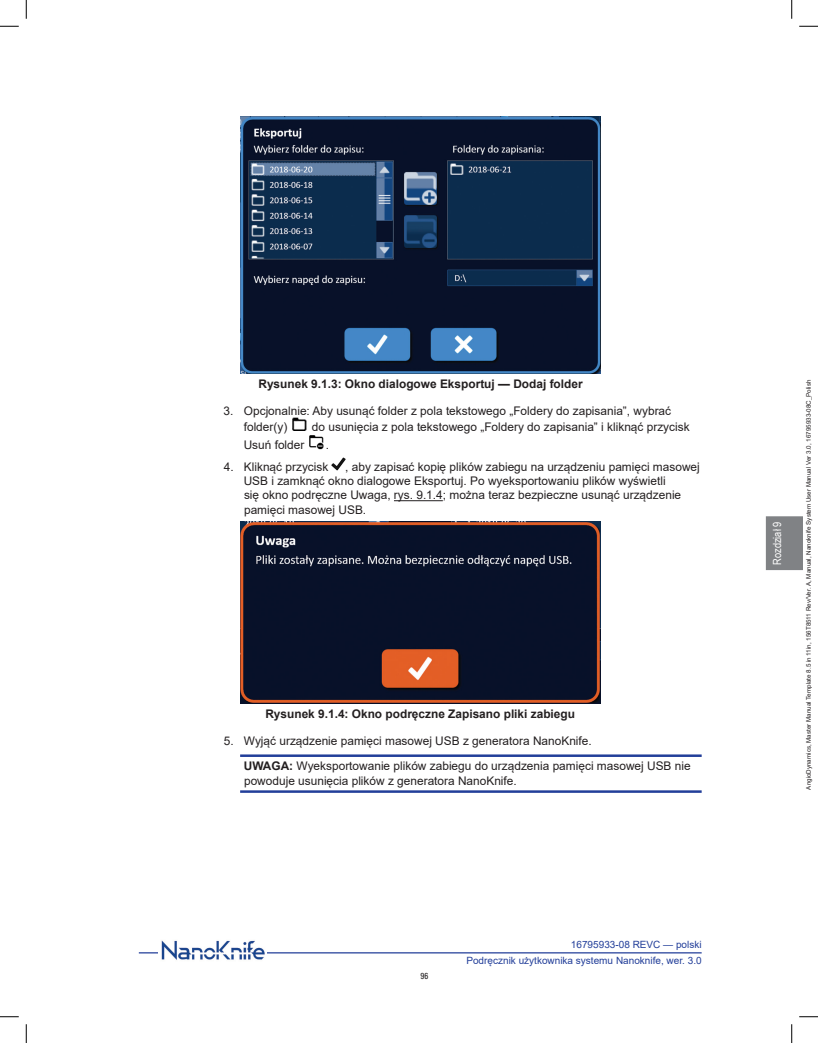
<style>
.page{position:relative;width:818px;height:1043px;background:#fff}
.page>*{position:absolute;margin:0;border:0;box-sizing:border-box;transform-origin:0 0}
.un_indent3{font:11.88px/14.2px "Arial";color:#231f20}
.un_caution_indent3{font:11.88px/14.2px "Arial";color:#231f20}
.un_figure_title{font:700 11.88px "Arial";color:#231f20}
.t1{font:11.25px "Arial Narrow";color:#fff}
.t2{font:10px/16.1px "Arial";color:#223e99;text-align:right}
.t3{font:condensed 8.75px "Univers LT Std";color:#231f20}
.t4{font:6.25px "Arial";color:#231f20}
.s1{font-weight:700}
</style>
<div class="page">
<div style="left:765px;top:516px;width:37px;height:54px;background:#808285"></div>
<hr style="left:139px;top:952px;width:562px;height:1px;background:#223e99">
<img style="left:159px;top:940px;width:108px;height:20px">
<hr style="left:394px;top:500px;width:49px;height:1px;background:#231f20">
<hr style="left:240px;top:754px;width:461px;height:3px;background:#223e99">
<hr style="left:240px;top:790px;width:461px;height:2px;background:#223e99">
<img style="left:240px;top:116px;width:360px;height:257px">
<img style="left:292px;top:417px;width:15px;height:14px">
<img style="left:309px;top:435px;width:15px;height:14px">
<img style="left:332px;top:457px;width:13px;height:14px">
<img style="left:240px;top:521px;width:360px;height:182px">
<svg style="left:0;top:25px;width:19px;height:2px"></svg>
<svg style="left:799px;top:25px;width:19px;height:2px"></svg>
<svg style="left:0;top:1016px;width:19px;height:1px"></svg>
<svg style="left:799px;top:1016px;width:19px;height:1px"></svg>
<svg style="left:25px;top:0;width:2px;height:19px"></svg>
<svg style="left:25px;top:1024px;width:2px;height:18px"></svg>
<svg style="left:791px;top:0;width:1px;height:19px"></svg>
<svg style="left:791px;top:1024px;width:1px;height:18px"></svg>
<p class="un_figure_title" style="left:258px;top:375px;width:326px">Rysunek 9.1.3: Okno dialogowe Eksportuj — Dodaj folder</p>
<p class="un_indent3" style="left:244px;top:403px;width:429px;line-height:15.9px;text-indent:-20px">3. Opcjonalnie: Aby usunąć folder z pola tekstowego „Foldery do zapisania”, wybrać folder(y)</p>
<p class="un_indent3" style="left:312px;top:420px;width:379px">do usunięcia z pola tekstowego „Foldery do zapisania” i kliknąć przycisk</p>
<p class="un_indent3" style="left:244px;top:438px;width:62px">Usuń folder</p>
<p class="un_indent3" style="left:326px;top:438px;width:5px">.</p>
<p class="un_indent3" style="left:224px;top:459px;width:106px">4. Kliknąć przycisk</p>
<p class="un_indent3" style="left:244px;top:459px;width:457px;text-indent:101px">, aby zapisać kopię plików zabiegu na urządzeniu pamięci masowej USB i zamknąć okno dialogowe Eksportuj. Po wyeksportowaniu plików wyświetli<br>się okno podręczne Uwaga, rys. 9.1.4; można teraz bezpieczne usunąć urządzenie pamięci masowej USB.</p>
<p class="un_figure_title" style="left:265px;top:705px;width:311px">Rysunek 9.1.4: Okno podręczne Zapisano pliki zabiegu</p>
<p class="un_indent3" style="left:224px;top:733px;width:369px">5. Wyjąć urządzenie pamięci masowej USB z generatora NanoKnife.</p>
<p class="un_caution_indent3" style="left:244px;top:759px;width:448px"><span class="s1">UWAGA:</span> Wyeksportowanie plików zabiegu do urządzenia pamięci masowej USB nie powoduje usunięcia plików z generatora NanoKnife.</p>
<p class="t3" style="left:420px;top:970px;width:9px">96</p>
<p class="t2" style="left:466px;top:936px;width:237px">16795933-08 REVC — polski<br>Podręcznik użytkownika systemu Nanoknife, wer. 3.0</p>
<p class="t1" style="left:769px;top:564px;width:45px;rotate:-90deg">Rozdział 9</p>
<p class="t4" style="left:804px;top:789px;width:411px;rotate:-90deg">AngioDynamics, Master Manual Template 8.5 in 11in, 156T8511 Rev/Ver. A, Manual, Nanoknife System User Manual Ver 3.0, 16795933-08C_Polish</p>
</div>
